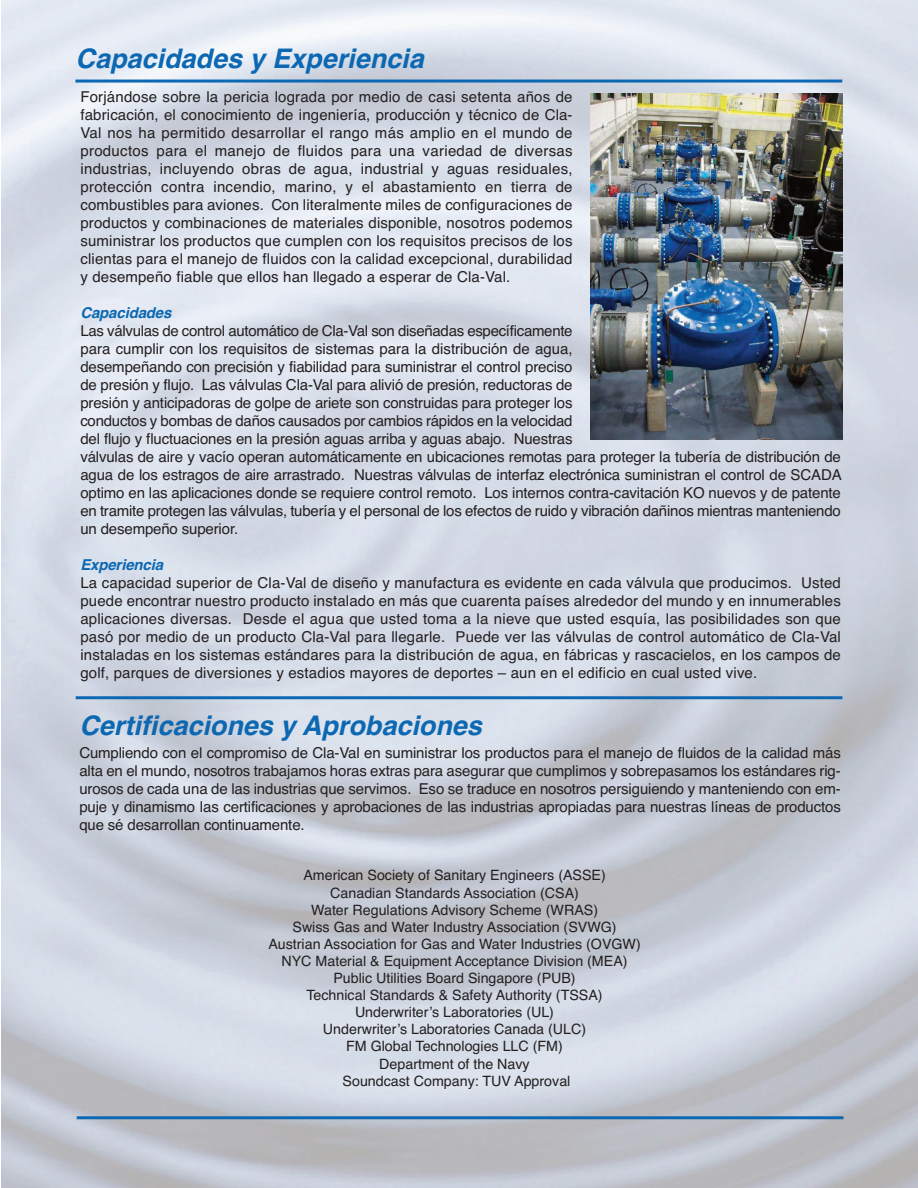
<style>
.page{position:relative;width:918px;height:1188px;background:#fff}
.page>*{position:absolute;margin:0;border:0;box-sizing:border-box;transform-origin:0 0}
.t1{font:italic 700 27px "Helvetica";color:#0c68b2}
.t2{font:15px/18px "Helvetica";letter-spacing:-.01em;color:#231f20;text-align:justify}
.t3{font:italic 700 15px "Helvetica";letter-spacing:-.01em;color:#0c68b2}
.t4{font:14.25px/17.1px "Helvetica";color:#231f20;text-align:center}
</style>
<div class="page">
<img style="left:2px;top:1px;width:916px;height:1187px">
<img style="left:591px;top:94px;width:251px;height:345px">
<hr style="left:76px;top:696px;width:766px;height:3px;background:#0c68b2">
<hr style="left:77px;top:1116px;width:767px;height:3px;background:#0c68b2">
<hr style="left:75px;top:80px;width:767px;height:3px;background:#0c68b2">
<h1 class="t1" style="left:76px;top:43px;width:350px">Capacidades y Experiencia</h1>
<p class="t2" style="left:80px;top:88px;width:494px">Forjándose sobre la pericia lograda por medio de casi setenta años de fabricación, el conocimiento de ingeniería, producción y técnico de Cla-Val nos ha permitido desarrollar el rango más amplio en el mundo de productos para el manejo de fluidos para una variedad de diversas industrias, incluyendo obras de agua, industrial y aguas residuales, protección contra incendio, marino, y el abastamiento en tierra de combustibles para aviones. Con literalmente miles de configuraciones de productos y combinaciones de materiales disponible, nosotros podemos suministrar los productos que cumplen con los requisitos precisos de los clientas para el manejo de fluidos con la calidad excepcional, durabilidad y desempeño fiable que ellos han llegado a esperar de Cla-Val.</p>
<p class="t3" style="left:80px;top:305px;width:93px">Capacidades</p>
<p class="t2" style="left:80px;top:322px;width:763px;text-align:left">Las válvulas de control automático de Cla-Val son diseñadas específicamente<br>para cumplir con los requisitos de sistemas para la distribución de agua,<br>desempeñando con precisión y fiabilidad para suministrar el control preciso<br>de presión y flujo. Las válvulas Cla-Val para alivió de presión, reductoras de<br>presión y anticipadoras de golpe de ariete son construidas para proteger los<br>conductos y bombas de daños causados por cambios rápidos en la velocidad<br>del flujo y fluctuaciones en la presión aguas arriba y aguas abajo. Nuestras<br>válvulas de aire y vacío operan automáticamente en ubicaciones remotas para proteger la tubería de distribución de agua de los estragos de aire arrastrado. Nuestras válvulas de interfaz electrónica suministran el control de SCADA optimo en las aplicaciones donde se requiere control remoto. Los internos contra-cavitación KO nuevos y de patente en tramite protegen las válvulas, tubería y el personal de los efectos de ruido y vibración dañinos mientras manteniendo un desempeño superior.</p>
<p class="t3" style="left:80px;top:557px;width:84px">Experiencia</p>
<p class="t2" style="left:80px;top:574px;width:762px">La capacidad superior de Cla-Val de diseño y manufactura es evidente en cada válvula que producimos. Usted puede encontrar nuestro producto instalado en más que cuarenta países alrededor del mundo y en innumerables aplicaciones diversas. Desde el agua que usted toma a la nieve que usted esquía, las posibilidades son que pasó por medio de un producto Cla-Val para llegarle. Puede ver las válvulas de control automático de Cla-Val instaladas en los sistemas estándares para la distribución de agua, en fábricas y rascacielos, en los campos de golf, parques de diversiones y estadios mayores de deportes – aun en el edificio en cual usted vive.</p>
<h1 class="t1" style="left:79px;top:710px;width:404px">Certificaciones y Aprobaciones</h1>
<p class="t2" style="left:79px;top:744px;width:763px">Cumpliendo con el compromiso de Cla-Val en suministrar los productos para el manejo de fluidos de la calidad más alta en el mundo, nosotros trabajamos horas extras para asegurar que cumplimos y sobrepasamos los estándares rig&shy;urosos de cada una de las industrias que servimos. Eso se traduce en nosotros persiguiendo y manteniendo con em&shy;puje y dinamismo las certificaciones y aprobaciones de las industrias apropiadas para nuestras líneas de productos que sé desarrollan continuamente.</p>
<p class="t4" style="left:268px;top:867px;width:374px">American Society of Sanitary Engineers (ASSE)<br>Canadian Standards Association (CSA)<br>Water Regulations Advisory Scheme (WRAS)<br>Swiss Gas and Water Industry Association (SVWG)<br>Austrian Association for Gas and Water Industries (OVGW)<br>NYC Material &amp; Equipment Acceptance Division (MEA)<br>Public Utilities Board Singapore (PUB)<br>Technical Standards &amp; Safety Authority (TSSA)<br>Underwriter’s Laboratories (UL)<br>Underwriter’s Laboratories Canada (ULC)<br>FM Global Technologies LLC (FM)<br>Department of the Navy<br>Soundcast Company: TUV Approval</p>
</div>
